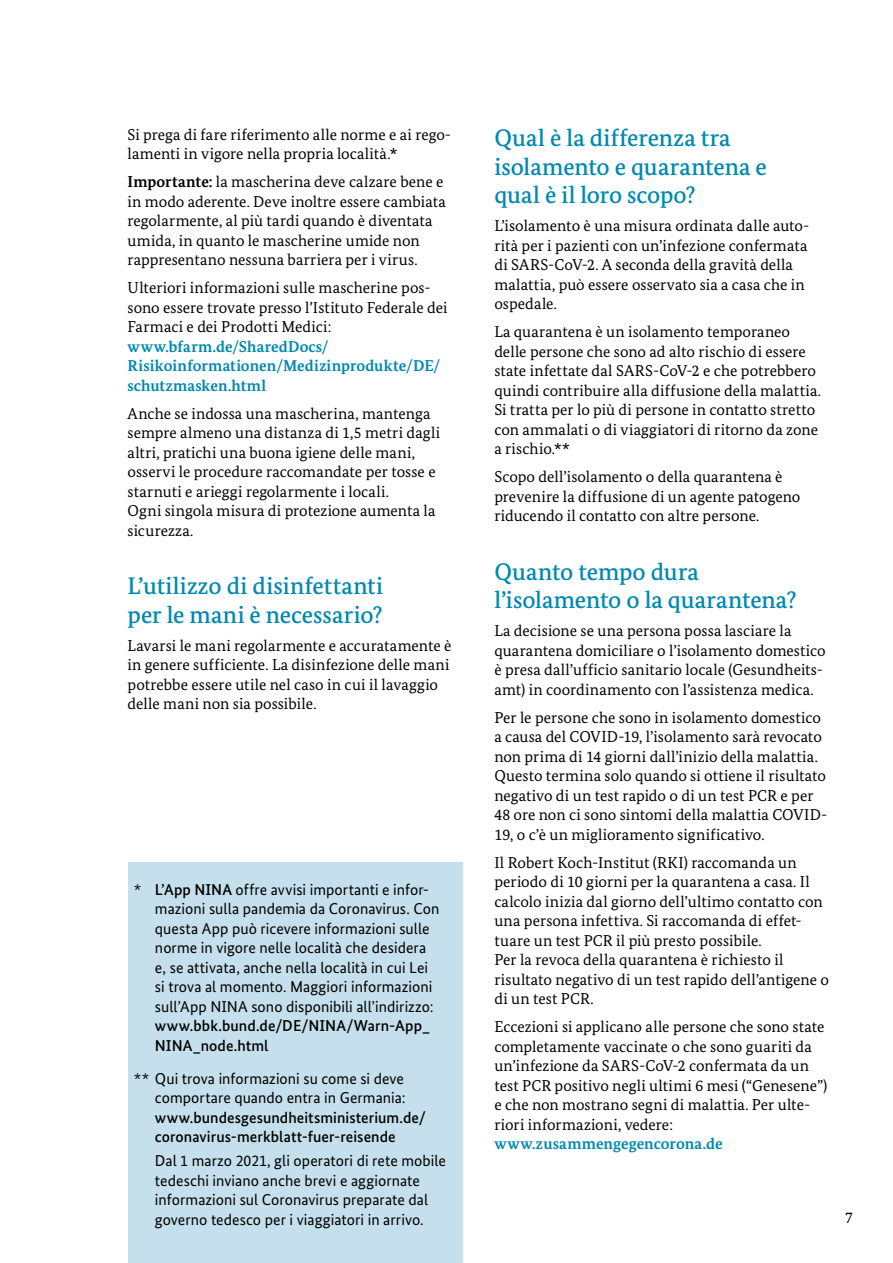
<style>
.page{position:relative;width:893px;height:1263px;background:#fff}
.page>*{position:absolute;margin:0;border:0;box-sizing:border-box;transform-origin:0 0}
.H3_Head_3_BMG{font:500 24px/28.5px "Bundes Serif";color:#0089b0}
.P_Fließ_BMG{font:15.75px/19.5px "Bundes Serif";letter-spacing:.005em;color:#000}
.P_Kasten_BMG{font:15.75px/19.5px "Bundes Sans";letter-spacing:.005em;color:#000}
.P_Kasten_BMG-2{font:500 15.75px/19.5px "Bundes Sans";letter-spacing:.005em;color:#000}
.s1{font-weight:700}
.s2{font-weight:700;color:#0089b0}
.s3{font-weight:500}
.s4{font-weight:400}
</style>
<div class="page">
<div style="left:128px;top:862px;width:334px;height:401px;background:#c5e0ec"></div>
<p class="P_Fließ_BMG" style="left:128px;top:124px;width:325px">Si prega di fare riferimento alle norme e ai rego&shy;lamenti in vigore nella propria località.*</p>
<p class="P_Fließ_BMG" style="left:128px;top:172px;width:320px"><span class="s1">Importante:</span> la mascherina deve calzare bene e in modo aderente. Deve inoltre essere cambiata regolarmente, al più tardi quando è diventata umida, in quanto le mascherine umide non rappresentano nessuna barriera per i virus.</p>
<p class="P_Fließ_BMG" style="left:128px;top:278px;width:321px">Ulteriori informazioni sulle mascherine pos&shy;sono essere trovate presso l’Istituto Federale dei Farmaci e dei Prodotti Medici: <span class="s2">www.bfarm.de/SharedDocs/ Risikoinformationen/Medizinprodukte/DE/ schutzmasken.html</span></p>
<p class="P_Fließ_BMG" style="left:128px;top:403px;width:314px">Anche se indossa una mascherina, mantenga sempre almeno una distanza di 1,5 metri dagli altri, pratichi una buona igiene delle mani, osservi le procedure raccomandate per tosse e starnuti e arieggi regolarmente i locali.<br>Ogni singola misura di protezione aumenta la sicurezza.</p>
<h3 class="H3_Head_3_BMG" style="left:128px;top:571px;width:257px">L’utilizzo di disinfettanti per le mani è necessario?</h3>
<p class="P_Fließ_BMG" style="left:128px;top:635px;width:325px">Lavarsi le mani regolarmente e accuratamente è in genere sufficiente. La disinfezione delle mani potrebbe essere utile nel caso in cui il lavaggio delle mani non sia possibile.</p>
<p class="P_Kasten_BMG" style="left:155px;top:879px;width:286px;text-indent:-21px">* <span class="s3">L’App NINA</span> offre avvisi importanti e infor&shy;mazioni sulla pandemia da Coronavirus. Con questa App può ricevere informazioni sulle norme in vigore nelle località che desidera e, se attivata, anche nella località in cui Lei si trova al momento. Maggiori informazioni sull’App NINA sono disponibili all’indirizzo: <span class="s3">www.bbk.bund.de/DE/NINA/Warn-App_ NINA_node.html</span></p>
<p class="P_Kasten_BMG-2" style="left:155px;top:1069px;width:273px;text-indent:-21px"><span class="s4">** Qui trova informazioni su come si deve comportare quando entra in Germania: </span>www.bundesgesundheitsministerium.de/ coronavirus-merkblatt-fuer-reisende</p>
<p class="P_Kasten_BMG" style="left:155px;top:1151px;width:292px">Dal 1 marzo 2021, gli operatori di rete mobile tedeschi inviano anche brevi e aggiornate informazioni sul Coronavirus preparate dal governo tedesco per i viaggiatori in arrivo.</p>
<h3 class="H3_Head_3_BMG" style="left:494px;top:123px;width:274px">Qual è la differenza tra isolamento e quarantena e qual è il loro scopo?</h3>
<p class="P_Fließ_BMG" style="left:494px;top:216px;width:316px">L’isolamento è una misura ordinata dalle auto&shy;rità per i pazienti con un’infezione confermata di SARS-CoV-2. A seconda della gravità della malattia, può essere osservato sia a casa che in ospedale.</p>
<p class="P_Fließ_BMG" style="left:494px;top:322px;width:328px">La quarantena è un isolamento temporaneo delle persone che sono ad alto rischio di essere state infettate dal SARS-CoV-2 e che potrebbero quindi contribuire alla diffusione della malattia.<br>Si tratta per lo più di persone in contatto stretto con ammalati o di viaggiatori di ritorno da zone a rischio.**</p>
<p class="P_Fließ_BMG" style="left:494px;top:467px;width:308px">Scopo dell’isolamento o della quarantena è prevenire la diffusione di un agente patogeno riducendo il contatto con altre persone.</p>
<h3 class="H3_Head_3_BMG" style="left:494px;top:557px;width:304px">Quanto tempo dura l’isolamento o la quarantena?</h3>
<p class="P_Fließ_BMG" style="left:494px;top:621px;width:333px">La decisione se una persona possa lasciare la quarantena domiciliare o l’isolamento domestico è presa dall’ufficio sanitario locale (Gesundheits&shy;amt) in coordinamento con l’assistenza medica.</p>
<p class="P_Fließ_BMG" style="left:494px;top:707px;width:335px">Per le persone che sono in isolamento domestico a causa del COVID-19, l’isolamento sarà revocato non prima di 14 giorni dall’inizio della malattia.<br>Questo termina solo quando si ottiene il risultato negativo di un test rapido o di un test PCR e per 48 ore non ci sono sintomi della malattia COVID-19, o c’è un miglioramento significativo.</p>
<p class="P_Fließ_BMG" style="left:494px;top:852px;width:336px">Il Robert Koch-Institut (RKI) raccomanda un periodo di 10 giorni per la quarantena a casa. Il calcolo inizia dal giorno dell’ultimo contatto con una persona infettiva. Si raccomanda di effet&shy;tuare un test PCR il più presto possibile.<br>Per la revoca della quarantena è richiesto il risultato negativo di un test rapido dell’antigene o di un test PCR.</p>
<p class="P_Fließ_BMG" style="left:494px;top:1017px;width:334px">Eccezioni si applicano alle persone che sono state completamente vaccinate o che sono guariti da un’infezione da SARS-CoV-2 confermata da un test PCR positivo negli ultimi 6 mesi (“Genesene”) e che non mostrano segni di malattia. Per ulte&shy;riori informazioni, vedere: <span class="s2">www.zusammengegencorona.de</span></p>
<p class="P_Fließ_BMG" style="left:845px;top:1208px;width:9px">7</p>
</div>
